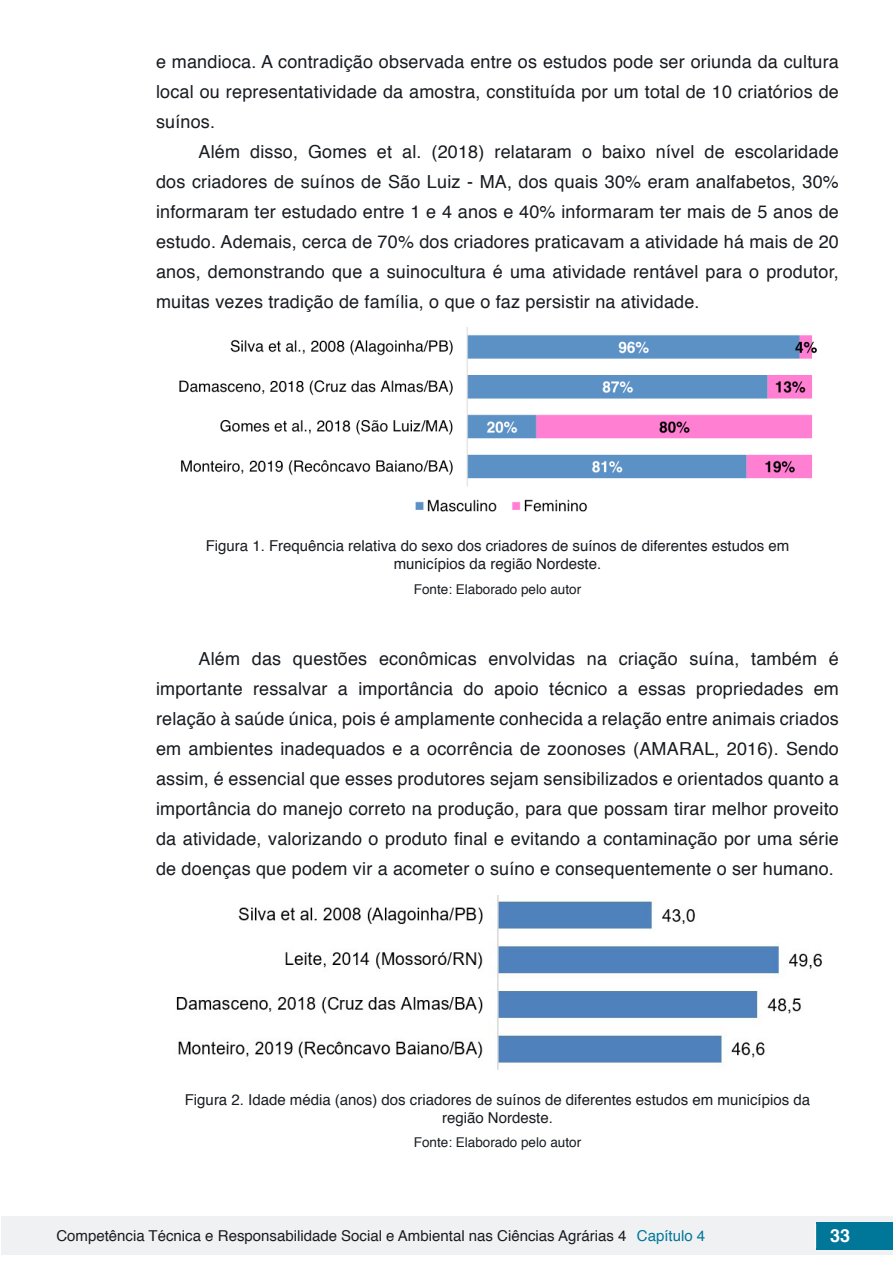
<style>
.page{position:relative;width:893px;height:1263px;background:#fff}
.page>*{position:absolute;margin:0;border:0;box-sizing:border-box;transform-origin:0 0}
.txt{font:18px/30px "Helvetica";letter-spacing:.01em;color:#181c21;text-align:justify}
.t1{font:700 18px "Helvetica";color:#fff}
.ref_tabelas{font:15px/18px "Helvetica";color:#181c21;text-align:center}
.tab_fonte{font:13.5px "Helvetica";color:#181c21}
.s1{color:#007699}
</style>
<div class="page">
<div style="left:1px;top:1216px;width:891px;height:38px;background:#f0f1f2"></div>
<div style="left:816px;top:1222px;width:77px;height:27px;background:#007699"></div>
<svg style="left:815px;top:1224px;width:1px;height:24px"></svg>
<img style="left:179px;top:328px;width:638px;height:184px">
<img style="left:176px;top:895px;width:646px;height:174px">
<p class="txt" style="left:156px;top:47px;width:684px">e mandioca. A contradição observada entre os estudos pode ser oriunda da cultura local ou representatividade da amostra, constituída por um total de 10 criatórios de suínos.</p>
<p class="txt" style="left:156px;top:137px;width:684px;text-indent:43px">Além disso, Gomes et al. (2018) relataram o baixo nível de escolaridade dos criadores de suínos de São Luiz - MA, dos quais 30% eram analfabetos, 30% informaram ter estudado entre 1 e 4 anos e 40% informaram ter mais de 5 anos de estudo. Ademais, cerca de 70% dos criadores praticavam a atividade há mais de 20 anos, demonstrando que a suinocultura é uma atividade rentável para o produtor, muitas vezes tradição de família, o que o faz persistir na atividade.</p>
<p class="ref_tabelas" style="left:206px;top:537px;width:585px">Figura 1. Frequência relativa do sexo dos criadores de suínos de diferentes estudos em municípios da região Nordeste.</p>
<p class="tab_fonte" style="left:414px;top:578px;width:169px">Fonte: Elaborado pelo autor</p>
<p class="txt" style="left:156px;top:644px;width:684px;text-indent:43px">Além das questões econômicas envolvidas na criação suína, também é importante ressalvar a importância do apoio técnico a essas propriedades em relação à saúde única, pois é amplamente conhecida a relação entre animais criados em ambientes inadequados e a ocorrência de zoonoses (AMARAL, 2016). Sendo assim, é essencial que esses produtores sejam sensibilizados e orientados quanto a importância do manejo correto na produção, para que possam tirar melhor proveito da atividade, valorizando o produto final e evitando a contaminação por uma série de doenças que podem vir a acometer o suíno e consequentemente o ser humano.</p>
<p class="ref_tabelas" style="left:185px;top:1091px;width:627px">Figura 2. Idade média (anos) dos criadores de suínos de diferentes estudos em municípios da região Nordeste.</p>
<p class="tab_fonte" style="left:414px;top:1132px;width:169px">Fonte: Elaborado pelo autor</p>
<p class="ref_tabelas" style="left:56px;top:1227px;width:650px">Competência Técnica e Responsabilidade Social e Ambiental nas Ciências Agrárias 4 <span class="s1">Capítulo 4</span></p>
<p class="t1" style="left:830px;top:1221px;width:22px">33</p>
</div>
